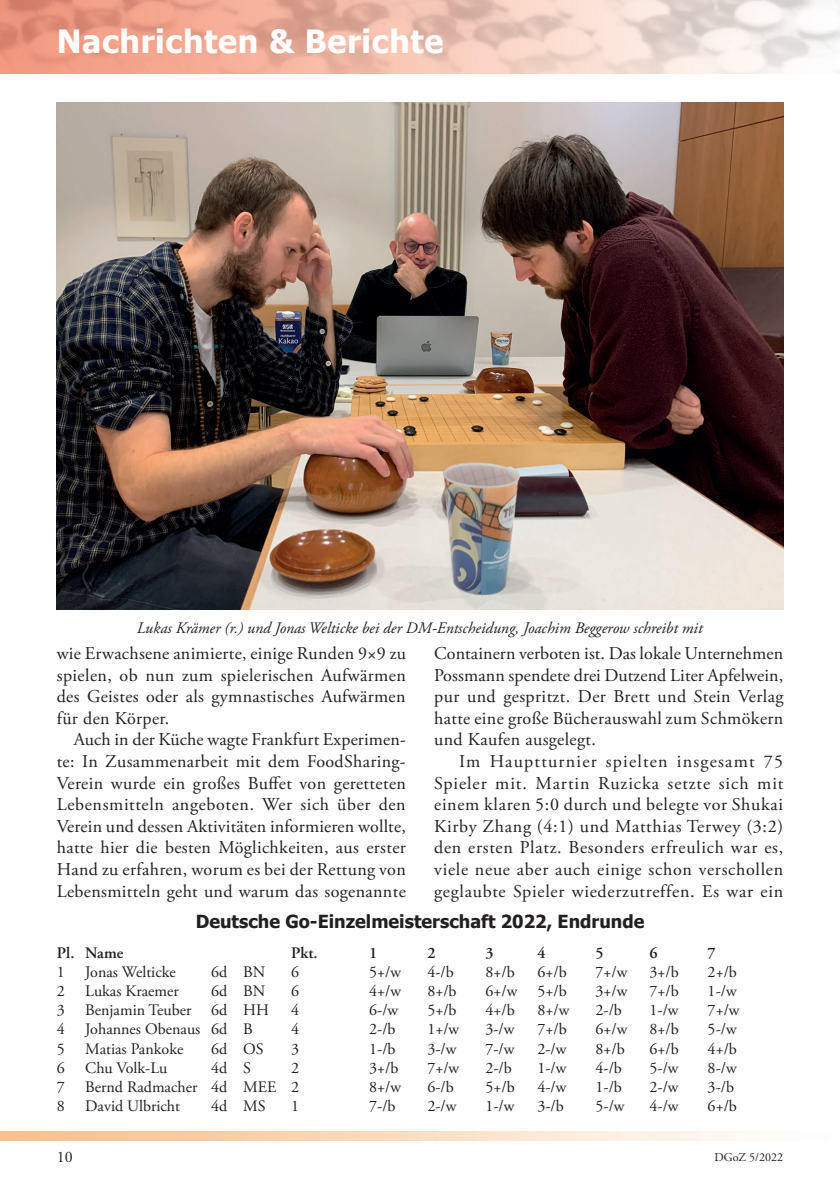
<style>
.page{position:relative;width:840px;height:1191px;background:#fff}
.page>*{position:absolute;margin:0;border:0;box-sizing:border-box;transform-origin:0 0}
.t1{font:700 32px "Tahoma";letter-spacing:.02em;color:#fff}
.t2{font:18px/21.6px "Adobe Garamond Pro";letter-spacing:.02em;color:#231f20;text-align:justify}
.t3{font:700 18px "Tahoma";color:#231f20}
.t4{font:16px "Adobe Garamond Pro";color:#231f20}
.t5{font:italic 16px "Adobe Garamond Pro";color:#231f20}
.t6{font:600 16px "Adobe Garamond Pro";color:#231f20}
.t7{font:12px "Adobe Garamond Pro";color:#231f20}
</style>
<div class="page">
<img style="left:0;top:0;width:839px;height:74px">
<img style="left:57px;top:102px;width:726px;height:507px">
<h1 class="t1" style="left:57px;top:19px;width:388px">Nachrichten &amp; Berichte</h1>
<p class="t5" style="left:137px;top:618px;width:567px">Lukas Krämer (r.) und Jonas Welticke bei der DM-Entscheidung, Joachim Beggerow schreibt mit</p>
<p class="t2" style="left:57px;top:643px;width:350px">wie Erwachsene animierte, einige Runden 9×9 zu spielen, ob nun zum spielerischen Aufwärmen des Geistes oder als gymnastisches Aufwärmen für den Körper.</p>
<p class="t2" style="left:57px;top:729px;width:350px;text-indent:17px">Auch in der Küche wagte Frankfurt Experimen&shy;te: In Zusammenarbeit mit dem FoodSharing-Verein wurde ein großes Buffet von geretteten Lebensmitteln angeboten. Wer sich über den Verein und dessen Aktivitäten informieren wollte, hatte hier die besten Möglichkeiten, aus erster Hand zu erfahren, worum es bei der Rettung von Lebensmitteln geht und warum das sogenannte</p>
<p class="t2" style="left:434px;top:643px;width:350px">Containern verboten ist. Das lokale Unternehmen Possmann spendete drei Dutzend Liter Apfelwein, pur und gespritzt. Der Brett und Stein Verlag hatte eine große Bücherauswahl zum Schmökern und Kaufen ausgelegt.</p>
<p class="t2" style="left:434px;top:751px;width:350px;text-indent:25px">Im Hauptturnier spielten insgesamt 75<br>Spieler mit. Martin Ruzicka setzte sich mit einem klaren 5:0 durch und belegte vor Shukai Kirby Zhang (4:1) und Matthias Terwey (3:2) den ersten Platz. Besonders erfreulich war es, viele neue aber auch einige schon verschollen geglaubte Spieler wiederzutreffen. Es war ein</p>
<p class="t3" style="left:196px;top:909px;width:450px">Deutsche Go-Einzelmeisterschaft 2022, Endrunde</p>
<p class="t6" style="left:57px;top:943px;width:68px">Pl. Name</p>
<p class="t6" style="left:291px;top:943px;width:28px">Pkt.</p>
<p class="t6" style="left:369px;top:943px;width:10px">1</p>
<p class="t6" style="left:427px;top:943px;width:10px">2</p>
<p class="t6" style="left:485px;top:943px;width:10px">3</p>
<p class="t6" style="left:537px;top:943px;width:10px">4</p>
<p class="t6" style="left:595px;top:943px;width:10px">5</p>
<p class="t6" style="left:649px;top:943px;width:10px">6</p>
<p class="t6" style="left:707px;top:943px;width:10px">7</p>
<p class="t4" style="left:57px;top:962px;width:9px">1</p>
<p class="t4" style="left:85px;top:962px;width:92px">Jonas Welticke</p>
<p class="t4" style="left:211px;top:962px;width:56px">6d BN</p>
<p class="t4" style="left:291px;top:962px;width:9px">6</p>
<p class="t4" style="left:369px;top:962px;width:33px">5+/w</p>
<p class="t4" style="left:427px;top:962px;width:28px">4-/b</p>
<p class="t4" style="left:485px;top:962px;width:31px">8+/b</p>
<p class="t4" style="left:537px;top:962px;width:31px">6+/b</p>
<p class="t4" style="left:595px;top:962px;width:33px">7+/w</p>
<p class="t4" style="left:649px;top:962px;width:31px">3+/b</p>
<p class="t4" style="left:707px;top:962px;width:31px">2+/b</p>
<p class="t4" style="left:57px;top:981px;width:9px">2</p>
<p class="t4" style="left:85px;top:981px;width:95px">Lukas Kraemer</p>
<p class="t4" style="left:211px;top:981px;width:56px">6d BN</p>
<p class="t4" style="left:291px;top:981px;width:9px">6</p>
<p class="t4" style="left:369px;top:981px;width:33px">4+/w</p>
<p class="t4" style="left:427px;top:981px;width:31px">8+/b</p>
<p class="t4" style="left:485px;top:981px;width:33px">6+/w</p>
<p class="t4" style="left:537px;top:981px;width:31px">5+/b</p>
<p class="t4" style="left:595px;top:981px;width:33px">3+/w</p>
<p class="t4" style="left:649px;top:981px;width:31px">7+/b</p>
<p class="t4" style="left:707px;top:981px;width:30px">1-/w</p>
<p class="t4" style="left:57px;top:1000px;width:9px">3</p>
<p class="t4" style="left:85px;top:1000px;width:185px">Benjamin Teuber 6d HH</p>
<p class="t4" style="left:291px;top:1000px;width:9px">4</p>
<p class="t4" style="left:369px;top:1000px;width:30px">6-/w</p>
<p class="t4" style="left:427px;top:1000px;width:31px">5+/b</p>
<p class="t4" style="left:485px;top:1000px;width:31px">4+/b</p>
<p class="t4" style="left:537px;top:1000px;width:33px">8+/w</p>
<p class="t4" style="left:595px;top:1000px;width:28px">2-/b</p>
<p class="t4" style="left:649px;top:1000px;width:30px">1-/w</p>
<p class="t4" style="left:707px;top:1000px;width:33px">7+/w</p>
<p class="t4" style="left:57px;top:1019px;width:9px">4</p>
<p class="t4" style="left:85px;top:1019px;width:169px">Johannes Obenaus 6d B</p>
<p class="t4" style="left:291px;top:1019px;width:9px">4</p>
<p class="t4" style="left:369px;top:1019px;width:28px">2-/b</p>
<p class="t4" style="left:427px;top:1019px;width:33px">1+/w</p>
<p class="t4" style="left:485px;top:1019px;width:30px">3-/w</p>
<p class="t4" style="left:537px;top:1019px;width:31px">7+/b</p>
<p class="t4" style="left:595px;top:1019px;width:33px">6+/w</p>
<p class="t4" style="left:649px;top:1019px;width:31px">8+/b</p>
<p class="t4" style="left:707px;top:1019px;width:30px">5-/w</p>
<p class="t4" style="left:57px;top:1038px;width:9px">5</p>
<p class="t4" style="left:85px;top:1038px;width:100px">Matias Pankoke</p>
<p class="t4" style="left:211px;top:1038px;width:54px">6d OS</p>
<p class="t4" style="left:291px;top:1038px;width:9px">3</p>
<p class="t4" style="left:369px;top:1038px;width:28px">1-/b</p>
<p class="t4" style="left:427px;top:1038px;width:30px">3-/w</p>
<p class="t4" style="left:485px;top:1038px;width:30px">7-/w</p>
<p class="t4" style="left:537px;top:1038px;width:30px">2-/w</p>
<p class="t4" style="left:595px;top:1038px;width:31px">8+/b</p>
<p class="t4" style="left:649px;top:1038px;width:31px">6+/b</p>
<p class="t4" style="left:707px;top:1038px;width:31px">4+/b</p>
<p class="t4" style="left:57px;top:1058px;width:9px">6</p>
<p class="t4" style="left:85px;top:1058px;width:84px">Chu Volk-Lu</p>
<p class="t4" style="left:211px;top:1058px;width:41px">4d S</p>
<p class="t4" style="left:291px;top:1058px;width:9px">2</p>
<p class="t4" style="left:369px;top:1058px;width:31px">3+/b</p>
<p class="t4" style="left:427px;top:1058px;width:33px">7+/w</p>
<p class="t4" style="left:485px;top:1058px;width:28px">2-/b</p>
<p class="t4" style="left:537px;top:1058px;width:30px">1-/w</p>
<p class="t4" style="left:595px;top:1058px;width:28px">4-/b</p>
<p class="t4" style="left:649px;top:1058px;width:30px">5-/w</p>
<p class="t4" style="left:707px;top:1058px;width:30px">8-/w</p>
<p class="t4" style="left:57px;top:1077px;width:9px">7</p>
<p class="t4" style="left:85px;top:1077px;width:215px">Bernd Radmacher 4d MEE 2</p>
<p class="t4" style="left:369px;top:1077px;width:33px">8+/w</p>
<p class="t4" style="left:427px;top:1077px;width:28px">6-/b</p>
<p class="t4" style="left:485px;top:1077px;width:31px">5+/b</p>
<p class="t4" style="left:537px;top:1077px;width:30px">4-/w</p>
<p class="t4" style="left:595px;top:1077px;width:28px">1-/b</p>
<p class="t4" style="left:649px;top:1077px;width:30px">2-/w</p>
<p class="t4" style="left:707px;top:1077px;width:28px">3-/b</p>
<p class="t4" style="left:57px;top:1096px;width:9px">8</p>
<p class="t4" style="left:85px;top:1096px;width:96px">David Ulbricht</p>
<p class="t4" style="left:211px;top:1096px;width:56px">4d MS</p>
<p class="t4" style="left:291px;top:1096px;width:9px">1</p>
<p class="t4" style="left:369px;top:1096px;width:28px">7-/b</p>
<p class="t4" style="left:427px;top:1096px;width:30px">2-/w</p>
<p class="t4" style="left:485px;top:1096px;width:30px">1-/w</p>
<p class="t4" style="left:537px;top:1096px;width:28px">3-/b</p>
<p class="t4" style="left:595px;top:1096px;width:30px">5-/w</p>
<p class="t4" style="left:649px;top:1096px;width:30px">4-/w</p>
<p class="t4" style="left:707px;top:1096px;width:31px">6+/b</p>
<p class="t4" style="left:57px;top:1146px;width:17px">10</p>
<p class="t7" style="left:714px;top:1150px;width:70px">DGoZ 5/2022</p>
</div>
